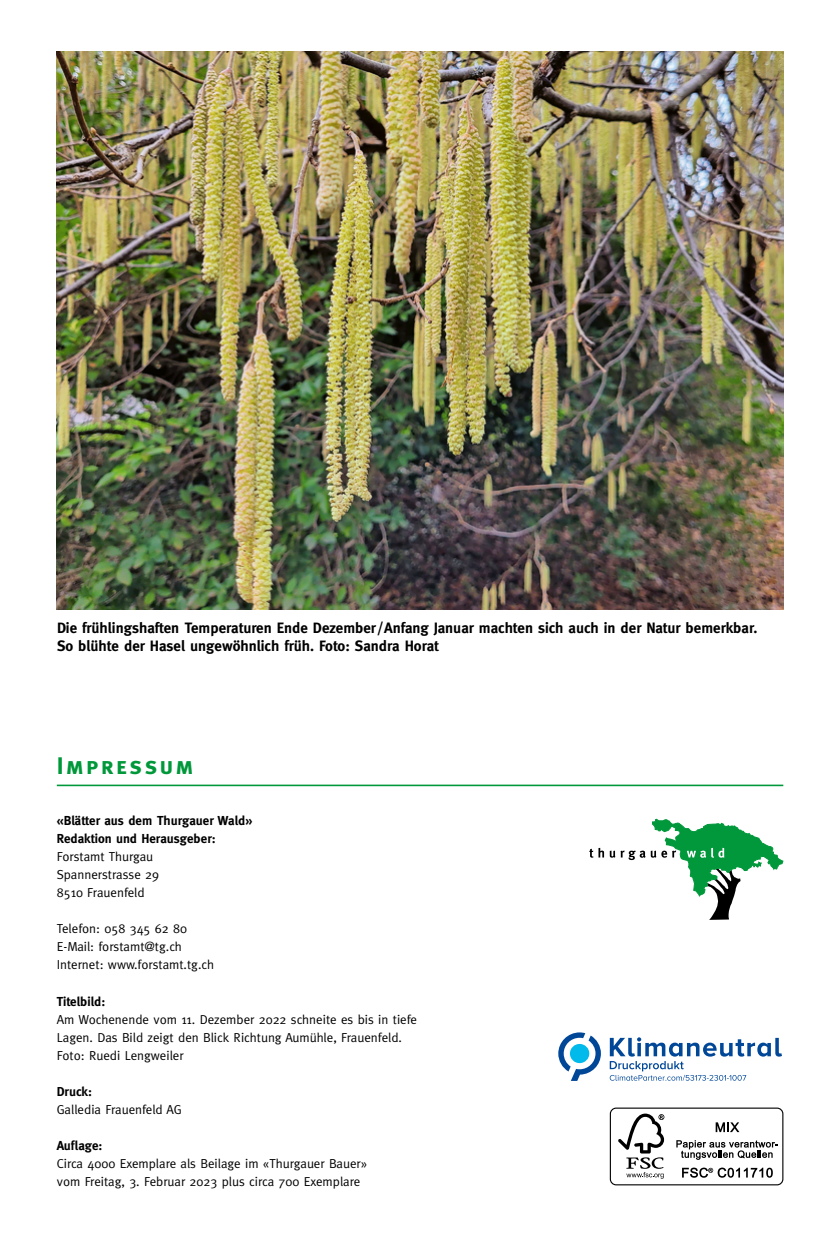
<style>
.page{position:relative;width:840px;height:1248px;background:#fff}
.page>*{position:absolute;margin:0;border:0;box-sizing:border-box;transform-origin:0 0}
.t1{font:24px "Meta Bold Caps";letter-spacing:.1em;color:#00983a}
.t2{font:700 15px/18px "Meta";color:#000}
.t3{font:13px/18px "Meta";color:#000}
.t4{font:700 13px/18px "Meta";color:#000}
</style>
<div class="page">
<hr style="left:57px;top:784px;width:725px;height:2px;background:#00983a">
<svg style="left:589px;top:847px;width:14px;height:10px"></svg>
<svg style="left:609px;top:818px;width:174px;height:101px"></svg>
<svg style="left:609px;top:1107px;width:174px;height:78px"></svg>
<svg style="left:558px;top:1032px;width:42px;height:48px"></svg>
<svg style="left:609px;top:1037px;width:172px;height:43px"></svg>
<img style="left:57px;top:51px;width:725px;height:558px">
<p class="t2" style="left:57px;top:619px;width:701px">Die frühlingshaften Temperaturen Ende Dezember/Anfang Januar machten sich auch in der Natur bemerkbar.<br>So blühte der Hasel ungewöhnlich früh. Foto: Sandra Horat</p>
<h1 class="t1" style="left:57px;top:752px;width:138px">Impressum</h1>
<p class="t4" style="left:57px;top:811px;width:197px">«Blätter aus dem Thurgauer Wald»<br>Redaktion und Herausgeber:</p>
<p class="t3" style="left:57px;top:847px;width:104px">Forstamt Thurgau<br>Spannerstrasse 29<br>8510 Frauenfeld</p>
<p class="t3" style="left:57px;top:919px;width:159px">Telefon: 058 345 62 80<br>E-Mail: forstamt@tg.ch<br>Internet: www.forstamt.tg.ch</p>
<p class="t4" style="left:57px;top:991px;width:50px">Titelbild:</p>
<p class="t3" style="left:57px;top:1009px;width:361px">Am Wochenende vom 11. Dezember 2022 schneite es bis in tiefe<br>Lagen. Das Bild zeigt den Blick Richtung Aumühle, Frauenfeld.<br>Foto: Ruedi Lengweiler</p>
<p class="t4" style="left:57px;top:1081px;width:37px">Druck:</p>
<p class="t3" style="left:57px;top:1099px;width:126px">Galledia Frauenfeld AG</p>
<p class="t4" style="left:57px;top:1135px;width:47px">Auflage:</p>
<p class="t3" style="left:57px;top:1153px;width:312px">Circa 4000 Exemplare als Beilage im «Thurgauer Bauer» vom Freitag, 3. Februar 2023 plus circa 700 Exemplare</p>
</div>
